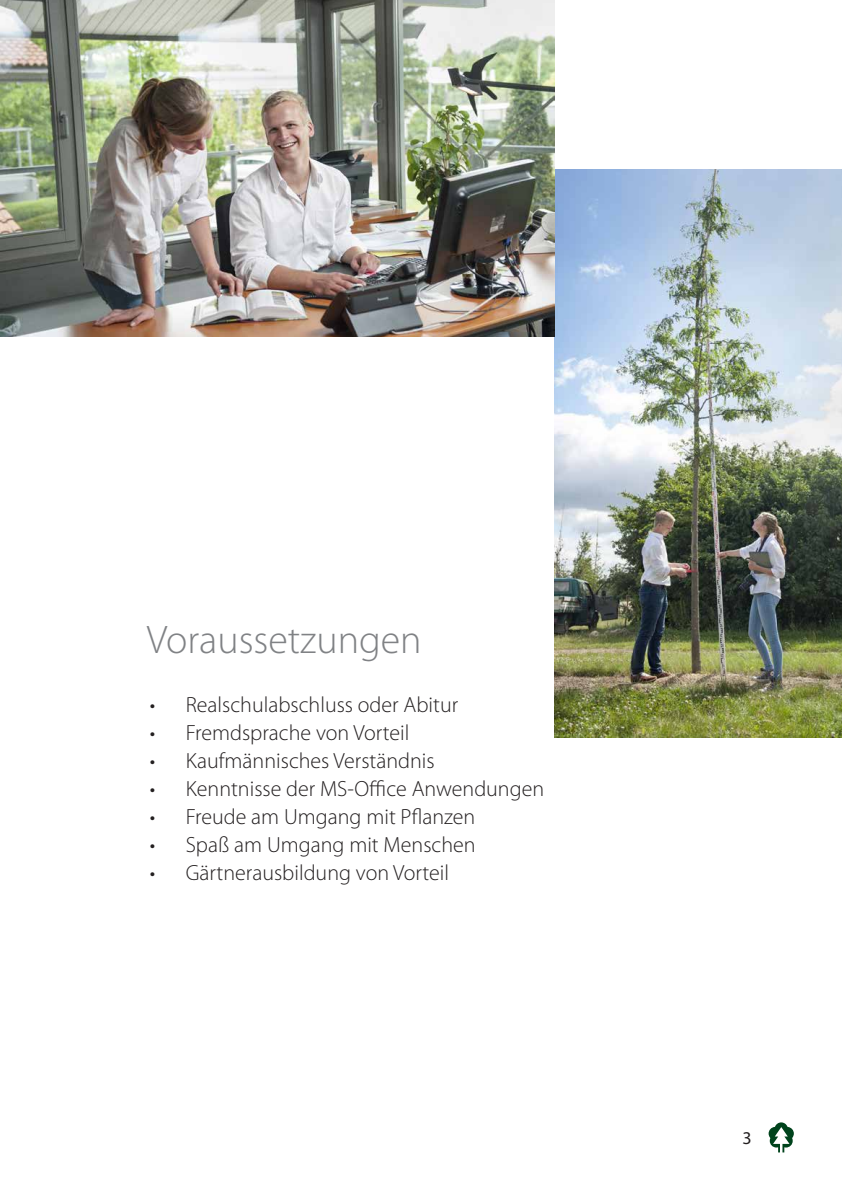
<style>
.page{position:relative;width:842px;height:1191px;background:#fff}
.page>*{position:absolute;margin:0;border:0;box-sizing:border-box;transform-origin:0 0}
.t1{font:300 40px "Myriad Pro";color:#808285}
.t2{font:300 22px "Myriad Pro";color:#231f20}
.t3{font:18px "Myriad Pro";color:#231f20}
</style>
<div class="page">
<svg style="left:769px;top:1122px;width:25px;height:30px"></svg>
<img style="left:555px;top:169px;width:287px;height:569px">
<img style="left:0;top:0;width:555px;height:337px">
<p class="t1" style="left:147px;top:615px;width:276px">Voraussetzungen</p>
<p class="t2" style="left:150px;top:691px;width:310px">• Realschulabschluss oder Abitur</p>
<p class="t2" style="left:150px;top:719px;width:261px">• Fremdsprache von Vorteil</p>
<p class="t2" style="left:150px;top:747px;width:286px">• Kaufmännisches Verständnis</p>
<p class="t2" style="left:150px;top:775px;width:396px">• Kenntnisse der MS-Office Anwendungen</p>
<p class="t2" style="left:150px;top:803px;width:327px">• Freude am Umgang mit Pflanzen</p>
<p class="t2" style="left:150px;top:831px;width:327px">• Spaß am Umgang mit Menschen</p>
<p class="t2" style="left:150px;top:859px;width:301px">• Gärtnerausbildung von Vorteil</p>
<p class="t3" style="left:743px;top:1126px;width:11px">3</p>
</div>
